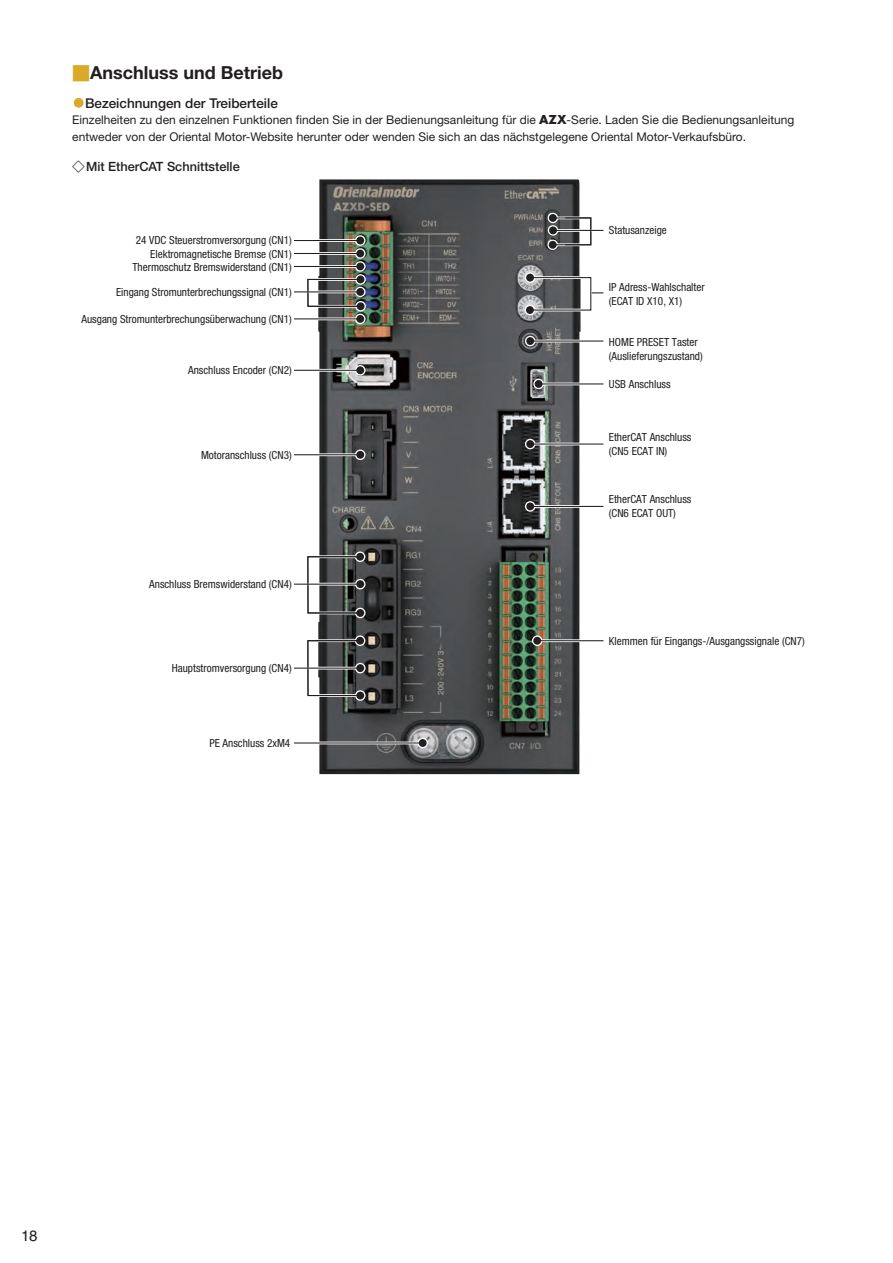
<style>
.page{position:relative;width:893px;height:1263px;background:#fff}
.page>*{position:absolute;margin:0;border:0;box-sizing:border-box;transform-origin:0 0}
.t1{font:700 18px "Helvetica Neue LT Std";color:#231f20}
.t2{font:15px "Helvetica LT Std";color:#231f20}
.t3{font:500 13.5px "Helvetica Neue LT Std";color:#231f20}
.t4{font:500 12.75px "Helvetica Neue LT Std";color:#231f20}
.t5{font:12px/16.5px "Helvetica Neue LT Std";color:#231f20}
.t6{font:condensed 11.25px/14px "Helvetica Neue LT Std";color:#231f20}
.s1{color:#d9a927}
.s2{font-family:"Futura LT";font-weight:700}
</style>
<div class="page">
<div style="left:74px;top:98px;width:10px;height:10px;border:2px solid #d9a927;border-radius:50%"></div>
<img style="left:318px;top:179px;width:263px;height:595px">
<hr style="left:294px;top:239px;width:66px;height:3px;background:#fff">
<svg style="left:355px;top:235px;width:10px;height:11px"></svg>
<hr style="left:294px;top:240px;width:66px;height:1px;background:#231f20">
<div style="left:356px;top:237px;width:8px;height:7px;background:#231f20;border-radius:50%"></div>
<hr style="left:294px;top:252px;width:66px;height:3px;background:#fff">
<svg style="left:355px;top:248px;width:10px;height:11px"></svg>
<hr style="left:294px;top:253px;width:66px;height:1px;background:#231f20">
<div style="left:356px;top:250px;width:8px;height:7px;background:#231f20;border-radius:50%"></div>
<hr style="left:294px;top:265px;width:66px;height:3px;background:#fff">
<svg style="left:355px;top:261px;width:10px;height:11px"></svg>
<hr style="left:294px;top:266px;width:66px;height:1px;background:#231f20">
<div style="left:356px;top:263px;width:8px;height:7px;background:#231f20;border-radius:50%"></div>
<hr style="left:294px;top:317px;width:66px;height:3px;background:#fff">
<svg style="left:355px;top:314px;width:10px;height:10px"></svg>
<hr style="left:294px;top:318px;width:66px;height:1px;background:#231f20">
<div style="left:356px;top:315px;width:8px;height:8px;background:#231f20;border-radius:50%"></div>
<hr style="left:294px;top:369px;width:66px;height:3px;background:#fff">
<svg style="left:355px;top:365px;width:10px;height:11px"></svg>
<hr style="left:294px;top:370px;width:66px;height:1px;background:#231f20">
<div style="left:356px;top:366px;width:8px;height:8px;background:#231f20;border-radius:50%"></div>
<hr style="left:294px;top:453px;width:66px;height:3px;background:#fff">
<svg style="left:355px;top:449px;width:10px;height:11px"></svg>
<hr style="left:294px;top:454px;width:66px;height:1px;background:#231f20">
<div style="left:356px;top:451px;width:8px;height:8px;background:#231f20;border-radius:50%"></div>
<hr style="left:294px;top:742px;width:129px;height:2px;background:#fff">
<svg style="left:417px;top:738px;width:11px;height:10px"></svg>
<hr style="left:294px;top:742px;width:129px;height:1px;background:#231f20">
<div style="left:419px;top:739px;width:8px;height:8px;background:#231f20;border-radius:50%"></div>
<div style="left:306px;top:278px;width:56px;height:30px;border:3px solid #fff"></div>
<svg style="left:355px;top:301px;width:11px;height:11px"></svg>
<svg style="left:355px;top:274px;width:11px;height:11px"></svg>
<div style="left:357px;top:302px;width:8px;height:8px;background:#231f20;border-radius:50%"></div>
<div style="left:357px;top:275px;width:7px;height:8px;background:#231f20;border-radius:50%"></div>
<hr style="left:294px;top:290px;width:66px;height:3px;background:#fff">
<svg style="left:355px;top:287px;width:10px;height:10px"></svg>
<hr style="left:294px;top:291px;width:66px;height:1px;background:#231f20">
<div style="left:356px;top:288px;width:8px;height:8px;background:#231f20;border-radius:50%"></div>
<div style="left:551px;top:217px;width:41px;height:29px;border:3px solid #fff"></div>
<svg style="left:547px;top:239px;width:11px;height:11px"></svg>
<svg style="left:548px;top:213px;width:10px;height:10px"></svg>
<div style="left:552px;top:217px;width:39px;height:28px;border:1px solid #231f20"></div>
<div style="left:549px;top:241px;width:8px;height:8px;background:#231f20;border-radius:50%"></div>
<div style="left:549px;top:214px;width:8px;height:8px;background:#231f20;border-radius:50%"></div>
<div style="left:306px;top:639px;width:56px;height:58px;border:3px solid #fff"></div>
<svg style="left:355px;top:690px;width:10px;height:11px"></svg>
<svg style="left:355px;top:635px;width:10px;height:11px"></svg>
<div style="left:356px;top:692px;width:8px;height:7px;background:#231f20;border-radius:50%"></div>
<div style="left:356px;top:637px;width:8px;height:8px;background:#231f20;border-radius:50%"></div>
<div style="left:306px;top:555px;width:56px;height:59px;border:3px solid #fff"></div>
<svg style="left:355px;top:608px;width:10px;height:10px"></svg>
<svg style="left:355px;top:551px;width:10px;height:11px"></svg>
<div style="left:356px;top:609px;width:8px;height:8px;background:#231f20;border-radius:50%"></div>
<div style="left:356px;top:553px;width:8px;height:8px;background:#231f20;border-radius:50%"></div>
<hr style="left:553px;top:229px;width:50px;height:3px;background:#fff">
<svg style="left:548px;top:225px;width:10px;height:11px"></svg>
<hr style="left:553px;top:230px;width:50px;height:1px;background:#231f20">
<div style="left:549px;top:226px;width:8px;height:8px;background:#231f20;border-radius:50%"></div>
<div style="left:528px;top:276px;width:64px;height:35px;border:3px solid #fff"></div>
<svg style="left:525px;top:305px;width:10px;height:10px"></svg>
<svg style="left:525px;top:272px;width:10px;height:11px"></svg>
<div style="left:529px;top:277px;width:62px;height:34px;border:1px solid #231f20"></div>
<div style="left:526px;top:306px;width:8px;height:8px;background:#231f20;border-radius:50%"></div>
<div style="left:526px;top:274px;width:8px;height:8px;background:#231f20;border-radius:50%"></div>
<svg style="left:591px;top:291px;width:12px;height:3px"></svg>
<svg style="left:525px;top:336px;width:10px;height:10px"></svg>
<hr style="left:530px;top:340px;width:73px;height:2px;background:#231f20">
<div style="left:526px;top:337px;width:8px;height:8px;background:#231f20;border-radius:50%"></div>
<svg style="left:525px;top:439px;width:10px;height:10px"></svg>
<hr style="left:530px;top:443px;width:73px;height:2px;background:#231f20">
<div style="left:526px;top:440px;width:8px;height:8px;background:#231f20;border-radius:50%"></div>
<hr style="left:530px;top:505px;width:73px;height:3px;background:#fff">
<svg style="left:525px;top:501px;width:10px;height:11px"></svg>
<hr style="left:530px;top:506px;width:73px;height:1px;background:#231f20">
<div style="left:526px;top:502px;width:8px;height:8px;background:#231f20;border-radius:50%"></div>
<hr style="left:539px;top:383px;width:64px;height:2px;background:#fff">
<svg style="left:533px;top:379px;width:11px;height:10px"></svg>
<hr style="left:539px;top:383px;width:64px;height:1px;background:#231f20">
<div style="left:535px;top:380px;width:8px;height:8px;background:#231f20;border-radius:50%"></div>
<hr style="left:537px;top:639px;width:66px;height:3px;background:#fff">
<svg style="left:532px;top:635px;width:10px;height:11px"></svg>
<hr style="left:537px;top:640px;width:66px;height:1px;background:#231f20">
<div style="left:533px;top:637px;width:8px;height:8px;background:#231f20;border-radius:50%"></div>
<hr style="left:294px;top:583px;width:66px;height:2px;background:#fff">
<svg style="left:355px;top:579px;width:10px;height:10px"></svg>
<hr style="left:294px;top:584px;width:66px;height:1px;background:#231f20">
<div style="left:356px;top:580px;width:8px;height:8px;background:#231f20;border-radius:50%"></div>
<hr style="left:294px;top:667px;width:66px;height:2px;background:#fff">
<svg style="left:355px;top:663px;width:10px;height:10px"></svg>
<hr style="left:294px;top:668px;width:66px;height:1px;background:#231f20">
<div style="left:356px;top:664px;width:8px;height:8px;background:#231f20;border-radius:50%"></div>
<div style="left:307px;top:279px;width:54px;height:28px;border:1px solid #231f20"></div>
<div style="left:307px;top:640px;width:54px;height:56px;border:1px solid #231f20"></div>
<div style="left:307px;top:556px;width:54px;height:57px;border:1px solid #231f20"></div>
<div style="left:565px;top:217px;width:26px;height:28px;border:1px solid #231f20"></div>
<h1 class="t1" style="left:72px;top:61px;width:212px"><span class="s1">■</span>Anschluss und Betrieb</h1>
<p class="t3" style="left:72px;top:95px;width:207px"><span class="s1">•</span>Bezeichnungen der Treiberteile</p>
<p class="t5" style="left:72px;top:112px;width:724px">Einzelheiten zu den einzelnen Funktionen finden Sie in der Bedienungsanleitung für die <span class="s2">AZX</span>-Serie. Laden Sie die Bedienungsanleitung entweder von der Oriental Motor-Website herunter oder wenden Sie sich an das nächstgelegene Oriental Motor-Verkaufsbüro.</p>
<p class="t4" style="left:72px;top:158px;width:169px">◇Mit EtherCAT Schnittstelle</p>
<p class="t6" style="left:132px;top:233px;width:161px;line-height:13.5px;text-align:right">24 VDC Steuerstromversorgung (CN1)<br>Elektromagnetische Bremse (CN1)<br>Thermoschutz Bremswiderstand (CN1)</p>
<p class="t6" style="left:116px;top:285px;width:177px">Eingang Stromunterbrechungssignal (CN1)</p>
<p class="t6" style="left:81px;top:312px;width:212px">Ausgang Stromunterbrechungsüberwachung (CN1)</p>
<p class="t6" style="left:188px;top:363px;width:105px">Anschluss Encoder (CN2)</p>
<p class="t6" style="left:201px;top:448px;width:92px">Motoranschluss (CN3)</p>
<p class="t6" style="left:149px;top:577px;width:144px">Anschluss Bremswiderstand (CN4)</p>
<p class="t6" style="left:172px;top:661px;width:121px">Hauptstromversorgung (CN4)</p>
<p class="t6" style="left:209px;top:736px;width:82px">PE Anschluss 2xM4</p>
<p class="t6" style="left:609px;top:223px;width:59px">Statusanzeige</p>
<p class="t6" style="left:609px;top:280px;width:97px">IP Adress-Wahlschalter (ECAT ID X10, X1)</p>
<p class="t6" style="left:609px;top:335px;width:95px">HOME PRESET Taster (Auslieferungszustand)</p>
<p class="t6" style="left:609px;top:377px;width:63px">USB Anschluss</p>
<p class="t6" style="left:609px;top:430px;width:84px">EtherCAT Anschluss (CN5 ECAT IN)</p>
<p class="t6" style="left:609px;top:492px;width:84px">EtherCAT Anschluss (CN6 ECAT OUT)</p>
<p class="t6" style="left:609px;top:634px;width:197px">Klemmen für Eingangs-/Ausgangssignale (CN7)</p>
<h2 class="t2" style="left:21px;top:1227px;width:18px">18</h2>
</div>
